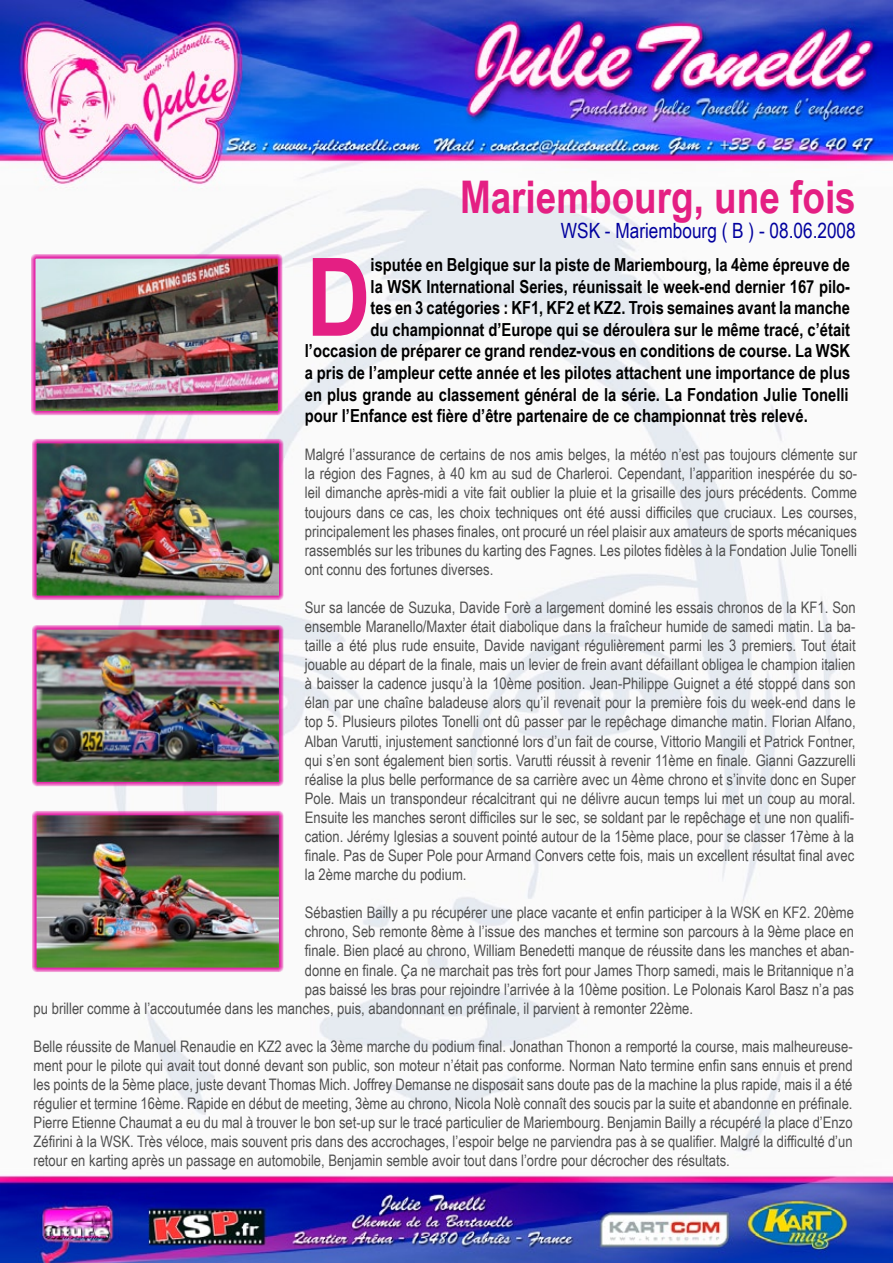
<style>
.page{position:relative;width:893px;height:1263px;background:#fff}
.page>*{position:absolute;margin:0;border:0;box-sizing:border-box;transform-origin:0 0}
.t1{font:700 108.6px "Arial Narrow";color:#e41f83}
.t2{font:700 45px "Arial Narrow";color:#e41f83}
.t3{font:21px "Arial Narrow";color:#01009e}
.t4{font:700 18px "Arial Narrow";color:#000}
.t5{font:15.9px/19px "Arial Narrow";color:#4f4f4f;text-align:justify}
</style>
<div class="page">
<img style="left:0;top:0;width:893px;height:1263px">
<img style="left:37px;top:816px;width:242px;height:151px">
<div style="left:32px;top:811px;width:252px;height:161px;border:4px solid #df0098"></div>
<img style="left:37px;top:444px;width:242px;height:151px">
<div style="left:32px;top:439px;width:252px;height:161px;border:4px solid #df0098"></div>
<img style="left:37px;top:630px;width:242px;height:151px">
<div style="left:32px;top:625px;width:252px;height:161px;border:4px solid #df0098"></div>
<img style="left:36px;top:259px;width:241px;height:151px">
<div style="left:31px;top:254px;width:251px;height:161px;border:4px solid #df0098"></div>
<h2 class="t2" style="left:460px;top:171px;width:397px">Mariembourg, une fois</h2>
<h3 class="t3" style="left:561px;top:219px;width:296px">WSK - Mariembourg ( B ) - 08.06.2008</h3>
<h1 class="t1" style="left:306px;top:234px;width:66px">D</h1>
<p class="t4" style="left:371px;top:254px;width:481px">isputée en Belgique sur la piste de Mariembourg, la 4ème épreuve de</p>
<p class="t4" style="left:371px;top:276px;width:481px">la WSK International Series, réunissait le week-end dernier 167 pilo-</p>
<p class="t4" style="left:371px;top:297px;width:481px">tes en 3 catégories : KF1, KF2 et KZ2. Trois semaines avant la manche</p>
<p class="t4" style="left:371px;top:319px;width:481px">du championnat d’Europe qui se déroulera sur le même tracé, c’était</p>
<p class="t4" style="left:305px;top:341px;width:547px">l’occasion de préparer ce grand rendez-vous en conditions de course. La WSK</p>
<p class="t4" style="left:305px;top:362px;width:547px">a pris de l’ampleur cette année et les pilotes attachent une importance de plus</p>
<p class="t4" style="left:305px;top:384px;width:545px">en plus grande au classement général de la série. La Fondation Julie Tonelli</p>
<p class="t4" style="left:305px;top:405px;width:504px">pour l’Enfance est fière d’être partenaire de ce championnat très relevé.</p>
<p class="t5" style="left:305px;top:445px;width:554px">Malgré l’assurance de certains de nos amis belges, la météo n’est pas toujours clémente sur la région des Fagnes, à 40 km au sud de Charleroi. Cependant, l’apparition inespérée du so&shy;leil dimanche après-midi a vite fait oublier la pluie et la grisaille des jours précédents. Comme toujours dans ce cas, les choix techniques ont été aussi difficiles que cruciaux. Les courses, principalement les phases finales, ont procuré un réel plaisir aux amateurs de sports mécaniques rassemblés sur les tribunes du karting des Fagnes. Les pilotes fidèles à la Fondation Julie Tonelli ont connu des fortunes diverses.</p>
<p class="t5" style="left:305px;top:598px;width:552px">Sur sa lancée de Suzuka, Davide Forè a largement dominé les essais chronos de la KF1. Son ensemble Maranello/Maxter était diabolique dans la fraîcheur humide de samedi matin. La ba&shy;taille a été plus rude ensuite, Davide navigant régulièrement parmi les 3 premiers. Tout était jouable au départ de la finale, mais un levier de frein avant défaillant obligea le champion italien à baisser la cadence jusqu’à la 10ème position. Jean-Philippe Guignet a été stoppé dans son élan par une chaîne baladeuse alors qu’il revenait pour la première fois du week-end dans le top 5. Plusieurs pilotes Tonelli ont dû passer par le repêchage dimanche matin. Florian Alfano, Alban Varutti, injustement sanctionné lors d’un fait de course, Vittorio Mangili et Patrick Fontner, qui s’en sont également bien sortis. Varutti réussit à revenir 11ème en finale. Gianni Gazzurelli réalise la plus belle performance de sa carrière avec un 4ème chrono et s’invite donc en Super Pole. Mais un transpondeur récalcitrant qui ne délivre aucun temps lui met un coup au moral.<br>Ensuite les manches seront difficiles sur le sec, se soldant par le repêchage et une non qualifi&shy;cation. Jérémy Iglesias a souvent pointé autour de la 15ème place, pour se classer 17ème à la finale. Pas de Super Pole pour Armand Convers cette fois, mais un excellent résultat final avec la 2ème marche du podium.</p>
<p class="t5" style="left:305px;top:903px;width:551px">Sébastien Bailly a pu récupérer une place vacante et enfin participer à la WSK en KF2. 20ème</p>
<p class="t5" style="left:305px;top:922px;width:551px">chrono, Seb remonte 8ème à l’issue des manches et termine son parcours à la 9ème place en</p>
<p class="t5" style="left:305px;top:941px;width:551px">finale. Bien placé au chrono, William Benedetti manque de réussite dans les manches et aban-</p>
<p class="t5" style="left:305px;top:960px;width:551px">donne en finale. Ça ne marchait pas très fort pour James Thorp samedi, mais le Britannique n’a</p>
<p class="t5" style="left:305px;top:979px;width:551px">pas baissé les bras pour rejoindre l’arrivée à la 10ème position. Le Polonais Karol Basz n’a pas</p>
<p class="t5" style="left:34px;top:998px;width:661px">pu briller comme à l’accoutumée dans les manches, puis, abandonnant en préfinale, il parvient à remonter 22ème.</p>
<p class="t5" style="left:33px;top:1037px;width:821px">Belle réussite de Manuel Renaudie en KZ2 avec la 3ème marche du podium final. Jonathan Thonon a remporté la course, mais malheureuse&shy;ment pour le pilote qui avait tout donné devant son public, son moteur n’était pas conforme. Norman Nato termine enfin sans ennuis et prend les points de la 5ème place, juste devant Thomas Mich. Joffrey Demanse ne disposait sans doute pas de la machine la plus rapide, mais il a été régulier et termine 16ème. Rapide en début de meeting, 3ème au chrono, Nicola Nolè connaît des soucis par la suite et abandonne en préfinale.<br>Pierre Etienne Chaumat a eu du mal à trouver le bon set-up sur le tracé particulier de Mariembourg. Benjamin Bailly a récupéré la place d’Enzo Zéfirini à la WSK. Très véloce, mais souvent pris dans des accrochages, l’espoir belge ne parviendra pas à se qualifier. Malgré la difficulté d’un retour en karting après un passage en automobile, Benjamin semble avoir tout dans l’ordre pour décrocher des résultats.</p>
</div>
